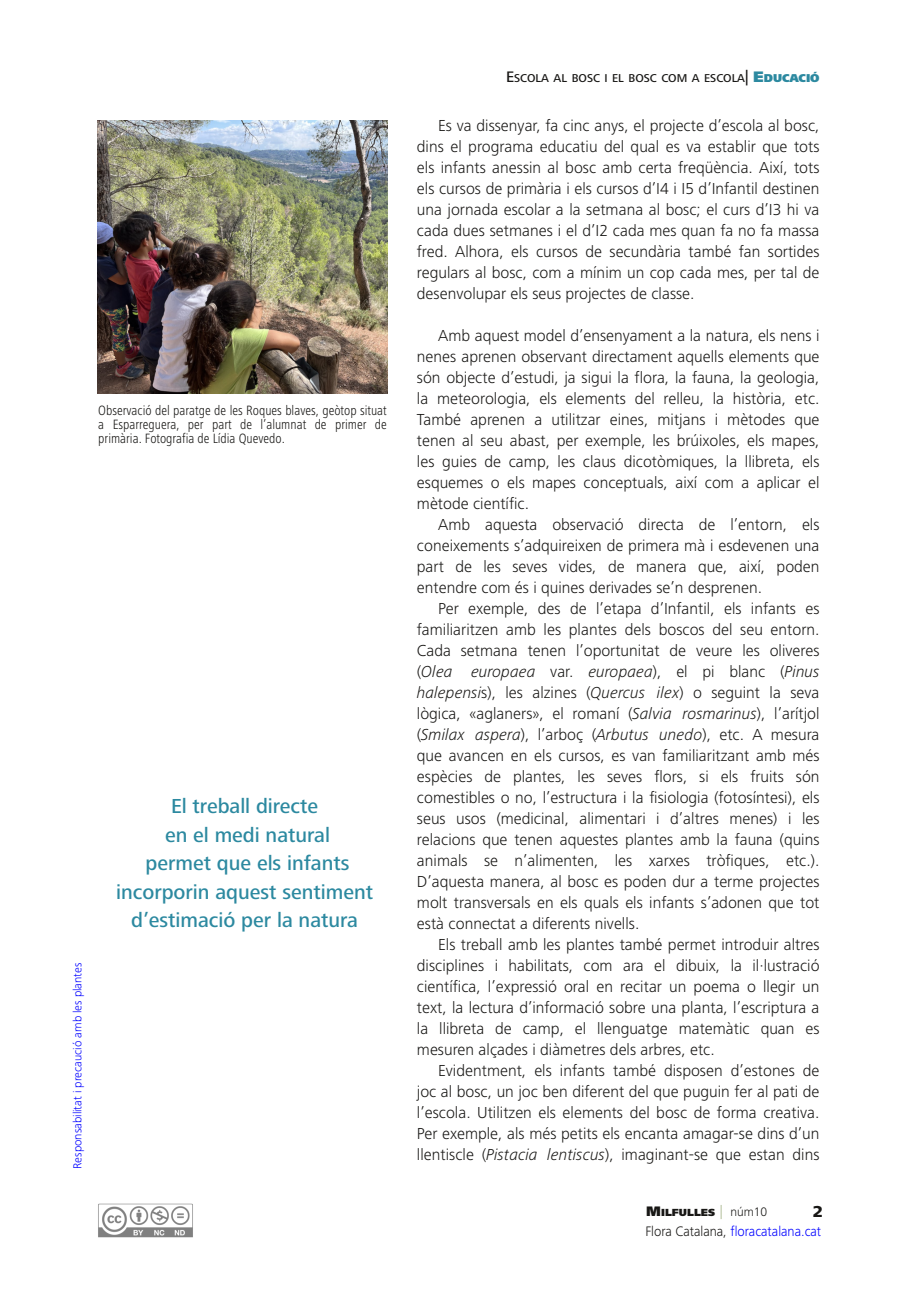
<style>
.page{position:relative;width:919px;height:1289px;background:#fff}
.page>*{position:absolute;margin:0;border:0;box-sizing:border-box;transform-origin:0 0}
.t1{font:500 21px/28.5px "Frutiger Next LT";color:#2c89a0;text-align:center}
.t2{font:300 16.5px/21px "Frutiger Next LT";color:#181715;text-align:justify}
.t3{font:800 16.5px "Frutiger Next LT";color:#181715}
.t4{font:300 14.25px "Frutiger Next LT";letter-spacing:-.005em;color:#00f;scale:.95 1}
.t5{font:300 condensed 13.95px/14px "Frutiger Next LT";color:#181715;text-align:justify}
.t6{font:300 12px "Frutiger Next LT";letter-spacing:-.005em;color:#00f}
.t7{font:500 11.85px "Frutiger Next LT";color:#181715}
.t8{font:900 10.65px "Frutiger Next LT";color:#181715}
.s1{font-size:15.75px}
.s2{font-weight:900;font-size:15.75px;color:#2c89a0}
.s3{font-weight:900;color:#2c89a0}
.s4{font-style:italic}
.s5{font-size:14.25px}
.s6{font-weight:500;font-size:14.25px;color:#c1cbae}
.s7{font-weight:300;font-size:12.75px}
.s8{color:#181715}
</style>
<div class="page">
<img style="left:98px;top:1203px;width:95px;height:35px">
<img style="left:98px;top:121px;width:289px;height:272px">
<p class="t5" style="left:98px;top:403px;width:290px">Observació del paratge de les Roques blaves, geòtop situat a Esparreguera, per part de l’alumnat de primer de primària. Fotografia de Lídia Quevedo.</p>
<p class="t6" style="left:71px;top:1168px;width:208px;rotate:-90deg">Responsabilitat i precaució amb les plantes</p>
<p class="t1" style="left:116px;top:792px;width:258px">El treball directe<br>en el medi natural<br>permet que els infants incorporin aquest sentiment d’estimació per la natura</p>
<p class="t7" style="left:506px;top:72px;width:315px"><span class="s1">E</span>SCOLA AL BOSC I EL BOSC COM A ESCOLA<span class="s1">|</span> <span class="s2">E</span><span class="s3">DUCACIÓ</span></p>
<p class="t2" style="left:417px;top:115px;width:404px;text-indent:21px">Es va dissenyar, fa cinc anys, el projecte d’escola al bosc, dins el programa educatiu del qual es va establir que tots els infants anessin al bosc amb certa freqüència. Així, tots els cursos de primària i els cursos d’I4 i I5 d’Infantil destinen una jornada escolar a la setmana al bosc; el curs d’I3 hi va cada dues setmanes i el d’I2 cada mes quan fa no fa massa fred. Alhora, els cursos de secundària també fan sortides regulars al bosc, com a mínim un cop cada mes, per tal de desenvolupar els seus projectes de classe.</p>
<p class="t2" style="left:417px;top:325px;width:404px;text-indent:21px">Amb aquest model d’ensenyament a la natura, els nens i nenes aprenen observant directament aquells elements que són objecte d’estudi, ja sigui la flora, la fauna, la geologia, la meteorologia, els elements del relleu, la història, etc.<br>També aprenen a utilitzar eines, mitjans i mètodes que tenen al seu abast, per exemple, les brúixoles, els mapes, les guies de camp, les claus dicotòmiques, la llibreta, els esquemes o els mapes conceptuals, així com a aplicar el mètode científic.</p>
<p class="t2" style="left:417px;top:514px;width:404px;text-indent:21px">Amb aquesta observació directa de l’entorn, els coneixements s’adquireixen de primera mà i esdevenen una part de les seves vides, de manera que, així, poden entendre com és i quines derivades se’n desprenen.</p>
<p class="t2" style="left:417px;top:598px;width:404px;text-indent:21px">Per exemple, des de l’etapa d’Infantil, els infants es familiaritzen amb les plantes dels boscos del seu entorn.<br>Cada setmana tenen l’oportunitat de veure les oliveres (<span class="s4">Olea europaea</span> var. <span class="s4">europaea</span>), el pi blanc (<span class="s4">Pinus halepensi</span>s), les alzines (<span class="s4">Quercus ilex</span>) o seguint la seva lògica, «aglaners», el romaní (<span class="s4">Salvia rosmarinus</span>), l’arítjol (<span class="s4">Smilax aspera</span>), l’arboç (<span class="s4">Arbutus unedo</span>), etc. A mesura que avancen en els cursos, es van familiaritzant amb més espècies de plantes, les seves flors, si els fruits són comestibles o no, l’estructura i la fisiologia (fotosíntesi), els seus usos (medicinal, alimentari i d’altres menes) i les relacions que tenen aquestes plantes amb la fauna (quins animals se n’alimenten, les xarxes tròfiques, etc.).<br>D’aquesta manera, al bosc es poden dur a terme projectes molt transversals en els quals els infants s’adonen que tot està connectat a diferents nivells.</p>
<p class="t2" style="left:417px;top:934px;width:404px;text-indent:21px">Els treball amb les plantes també permet introduir altres disciplines i habilitats, com ara el dibuix, la il·lustració científica, l’expressió oral en recitar un poema o llegir un text, la lectura d’informació sobre una planta, l’escriptura a la llibreta de camp, el llenguatge matemàtic quan es mesuren alçades i diàmetres dels arbres, etc.</p>
<p class="t2" style="left:417px;top:1060px;width:404px;text-indent:21px">Evidentment, els infants també disposen d’estones de joc al bosc, un joc ben diferent del que puguin fer al pati de l’escola. Utilitzen els elements del bosc de forma creativa.<br>Per exemple, als més petits els encanta amagar-se dins d’un llentiscle (<span class="s4">Pistacia lentiscus</span>), imaginant-se que estan dins</p>
<p class="t8" style="left:646px;top:1206px;width:123px"><span class="s5">M</span>ILFULLES <span class="s6">|</span> <span class="s7">núm10</span></p>
<p class="t3" style="left:812px;top:1202px;width:12px">2</p>
<p class="t4" style="left:645px;top:1223px;width:186px"><span class="s8">Flora Catalana,</span> floracatalana.cat</p>
</div>
